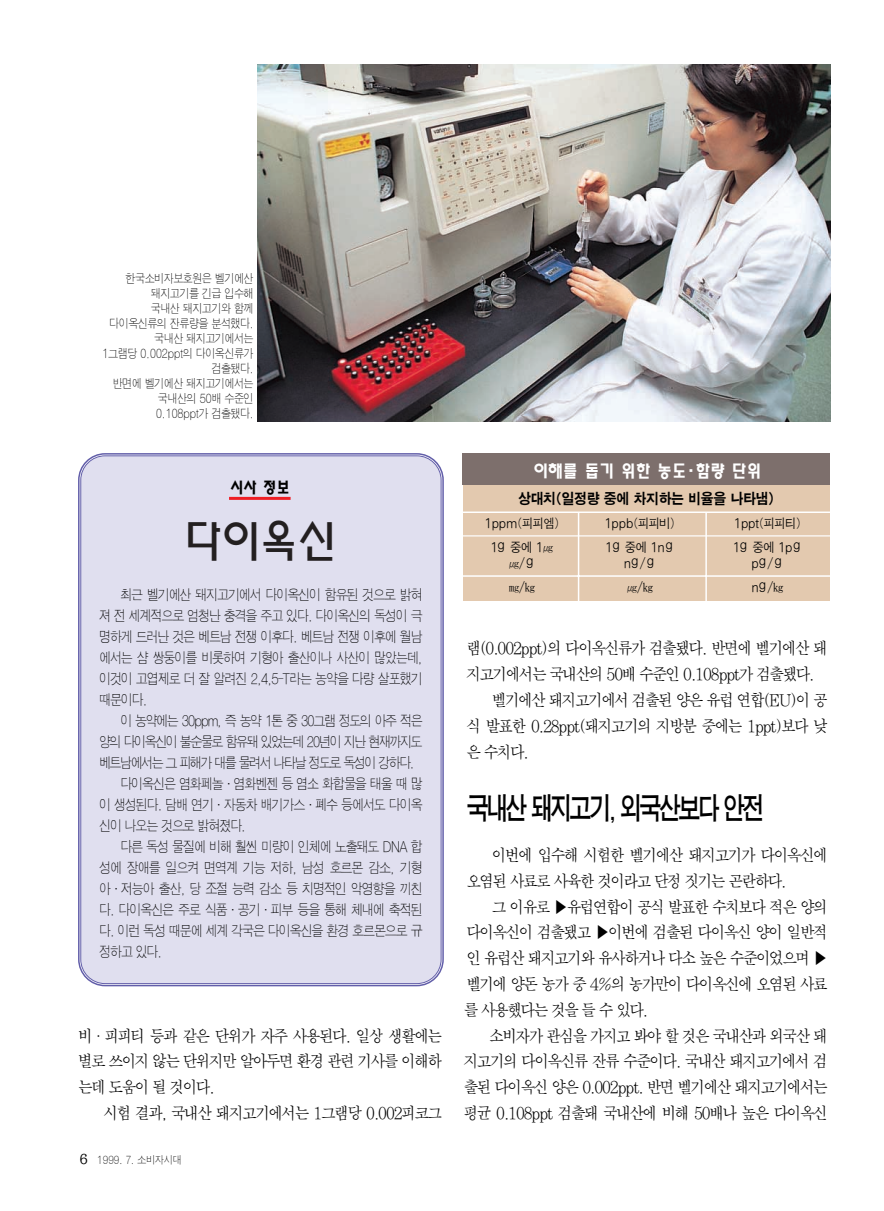
<style>
.page{position:relative;width:884px;height:1211px;background:#fff}
.page>*{position:absolute;margin:0;border:0;box-sizing:border-box;transform-origin:0 0}
.t1{font:42px "Yhead L";color:#231f20}
.t2{font:30px "SM Ago T";letter-spacing:-.14em;color:#000;scale:.75 1}
.t3{font:16.5px/25.8px "SM Amu";letter-spacing:-.115em;color:#000;text-align:justify;scale:.9 1}
.t4{font:16.5px "Yhead M";letter-spacing:-.1em;color:#fff}
.t5{font:15px "SM Ago K";letter-spacing:-.07em;color:#000;scale:.9 1}
.t6{font:15px "Yhead M";color:#000}
.t7{font:14.25px/21px "SM Ago SE";letter-spacing:-.1em;color:#000;text-align:justify;scale:.85 1}
.t8{font:14.25px "SM Ago SE";letter-spacing:-.13em;color:#000;scale:.85 1}
.t9{font:12.75px "SM Ago J";letter-spacing:-.07em;color:#000;scale:.9 1}
.t10{font:12px/15px "SM Ago SE";letter-spacing:-.065em;color:#000;text-align:right;scale:.85 1}
.t11{font:10.5px "SM Ago SE";letter-spacing:-.065em;color:#000;scale:.9 1}
.s1{font-family:"SM Amu GU";font-size:13.5px}
</style>
<div class="page">
<div style="left:463px;top:485px;width:366px;height:116px;background:#e3c9af"></div>
<div style="left:462px;top:453px;width:367px;height:31px;background:#7d6f6c"></div>
<hr style="left:459px;top:511px;width:374px;height:2px;background:#fff">
<hr style="left:460px;top:535px;width:373px;height:1px;background:#fff">
<hr style="left:459px;top:575px;width:374px;height:2px;background:#fff">
<hr style="left:578px;top:512px;width:1px;height:92px;background:#fff">
<hr style="left:705px;top:512px;width:1px;height:95px;background:#fff">
<img style="left:257px;top:65px;width:573px;height:356px">
<div style="left:81px;top:456px;width:360px;height:527px;background:#e0dfef;border-radius:24px"></div>
<div style="left:78px;top:453px;width:366px;height:533px;border:2px solid #625ea9;border-radius:26px"></div>
<hr style="left:229px;top:497px;width:61px;height:3px;background:#ee1e24">
<p class="t10" style="left:102px;top:272px;width:180px">한국소비자보호원은 벨기에산 돼지고기를 긴급 입수해<br>국내산 돼지고기와 함께 다이옥신류의 잔류량을 분석했다. 국내산 돼지고기에서는<br>1그램당 0.002ppt의 다이옥신류가 검출됐다.<br>반면에 벨기에산 돼지고기에서는 국내산의 50배 수준인<br>0.108ppt가 검출됐다.</p>
<p class="t6" style="left:229px;top:481px;width:63px">시사 정보</p>
<h1 class="t1" style="left:182px;top:523px;width:157px">다이옥신</h1>
<p class="t7" style="left:99px;top:585px;width:382px;text-indent:21px">최근 벨기에산 돼지고기에서 다이옥신이 함유된 것으로 밝혀 져 전 세계적으로 엄청난 충격을 주고 있다. 다이옥신의 독성이 극 명하게 드러난 것은 베트남 전쟁 이후다. 베트남 전쟁 이후에 월남 에서는 샴 쌍둥이를 비롯하여 기형아 출산이나 사산이 많았는데, 이것이 고엽제로 더 잘 알려진 2,4,5-T라는 농약을 다량 살포했기 때문이다.</p>
<p class="t8" style="left:120px;top:714px;width:357px">이 농약에는 30ppm, 즉 농약 1톤 중 30그램 정도의 아주 적은</p>
<p class="t8" style="left:99px;top:735px;width:382px">양의 다이옥신이 불순물로 함유돼 있었는데 20년이 지난 현재까지도</p>
<p class="t8" style="left:99px;top:756px;width:373px">베트남에서는 그 피해가 대를 물려서 나타날 정도로 독성이 강하다.</p>
<p class="t7" style="left:120px;top:774px;width:357px">다이옥신은 염화페놀·염화벤젠 등 염소 화합물을 태울 때 많</p>
<p class="t7" style="left:99px;top:795px;width:382px">이 생성된다. 담배 연기·자동차 배기가스·폐수 등에서도 다이옥</p>
<p class="t7" style="left:99px;top:816px;width:174px">신이 나오는 것으로 밝혀졌다.</p>
<p class="t7" style="left:120px;top:837px;width:357px">다른 독성 물질에 비해 훨씬 미량이 인체에 노출돼도 DNA 합</p>
<p class="t7" style="left:99px;top:858px;width:382px">성에 장애를 일으켜 면역계 기능 저하, 남성 호르몬 감소, 기형</p>
<p class="t7" style="left:99px;top:879px;width:382px">아·저능아 출산, 당 조절 능력 감소 등 치명적인 악영향을 끼친</p>
<p class="t7" style="left:99px;top:900px;width:382px">다. 다이옥신은 주로 식품·공기·피부 등을 통해 체내에 축적된</p>
<p class="t7" style="left:99px;top:921px;width:382px">다. 이런 독성 때문에 세계 각국은 다이옥신을 환경 호르몬으로 규</p>
<p class="t7" style="left:99px;top:942px;width:76px">정하고 있다.</p>
<p class="t3" style="left:78px;top:1023px;width:406px">비·피피티 등과 같은 단위가 자주 사용된다. 일상 생활에는 별로 쓰이지 않는 단위지만 알아두면 환경 관련 기사를 이해하 는데 도움이 될 것이다.</p>
<p class="t3" style="left:104px;top:1101px;width:378px">시험 결과, 국내산 돼지고기에서는 1그램당 0.002피코그</p>
<p class="t11" style="left:79px;top:1155px;width:116px"><span class="s1">6</span> 1999. 7. 소비자시대</p>
<p class="t4" style="left:532px;top:463px;width:231px">이해를 돕기 위한 농도·함량 단위</p>
<p class="t5" style="left:518px;top:491px;width:287px">상대치(일정량 중에 차지하는 비율을 나타냄)</p>
<p class="t9" style="left:484px;top:517px;width:85px">1ppm(피피엠)</p>
<p class="t9" style="left:604px;top:517px;width:81px">1ppb(피피비)</p>
<p class="t9" style="left:733px;top:517px;width:77px">1ppt(피피티)</p>
<p class="t9" style="left:490px;top:541px;width:72px">1ｇ 중에 1㎍</p>
<p class="t9" style="left:605px;top:541px;width:79px">1ｇ 중에 1nｇ</p>
<p class="t9" style="left:732px;top:541px;width:79px">1ｇ 중에 1pｇ</p>
<p class="t9" style="left:508px;top:558px;width:32px">㎍/ｇ</p>
<p class="t9" style="left:623px;top:558px;width:38px">nｇ/ｇ</p>
<p class="t9" style="left:751px;top:558px;width:38px">pｇ/ｇ</p>
<p class="t9" style="left:508px;top:582px;width:32px">㎎/㎏</p>
<p class="t9" style="left:626px;top:582px;width:32px">㎍/㎏</p>
<p class="t9" style="left:751px;top:582px;width:38px">nｇ/㎏</p>
<p class="t3" style="left:466px;top:636px;width:403px">램(0.002ppt)의 다이옥신류가 검출됐다. 반면에 벨기에산 돼</p>
<p class="t3" style="left:466px;top:662px;width:389px">지고기에서는 국내산의 50배 수준인 0.108ppt가 검출됐다.</p>
<p class="t3" style="left:492px;top:688px;width:375px">벨기에산 돼지고기에서 검출된 양은 유럽 연합(EU)이 공</p>
<p class="t3" style="left:466px;top:714px;width:403px">식 발표한 0.28ppt(돼지고기의 지방분 중에는 1ppt)보다 낮</p>
<p class="t3" style="left:466px;top:740px;width:71px">은 수치다.</p>
<h2 class="t2" style="left:466px;top:794px;width:399px">국내산 돼지고기, 외국산보다 안전</h2>
<p class="t3" style="left:466px;top:843px;width:403px;text-indent:26px">이번에 입수해 시험한 벨기에산 돼지고기가 다이옥신에 오염된 사료로 사육한 것이라고 단정 짓기는 곤란하다.</p>
<p class="t3" style="left:463px;top:894px;width:406px;text-indent:28px">그 이유로 ▶유럽연합이 공식 발표한 수치보다 적은 양의 다이옥신이 검출됐고 ▶이번에 검출된 다이옥신 양이 일반적 인 유럽산 돼지고기와 유사하거나 다소 높은 수준이었으며 ▶ 벨기에 양돈 농가 중 4%의 농가만이 다이옥신에 오염된 사료 를 사용했다는 것을 들 수 있다.</p>
<p class="t3" style="left:463px;top:1023px;width:406px;text-indent:26px">소비자가 관심을 가지고 봐야 할 것은 국내산과 외국산 돼 지고기의 다이옥신류 잔류 수준이다. 국내산 돼지고기에서 검 출된 다이옥신 양은 0.002ppt. 반면 벨기에산 돼지고기에서는 평균 0.108ppt 검출돼 국내산에 비해 50배나 높은 다이옥신</p>
</div>
